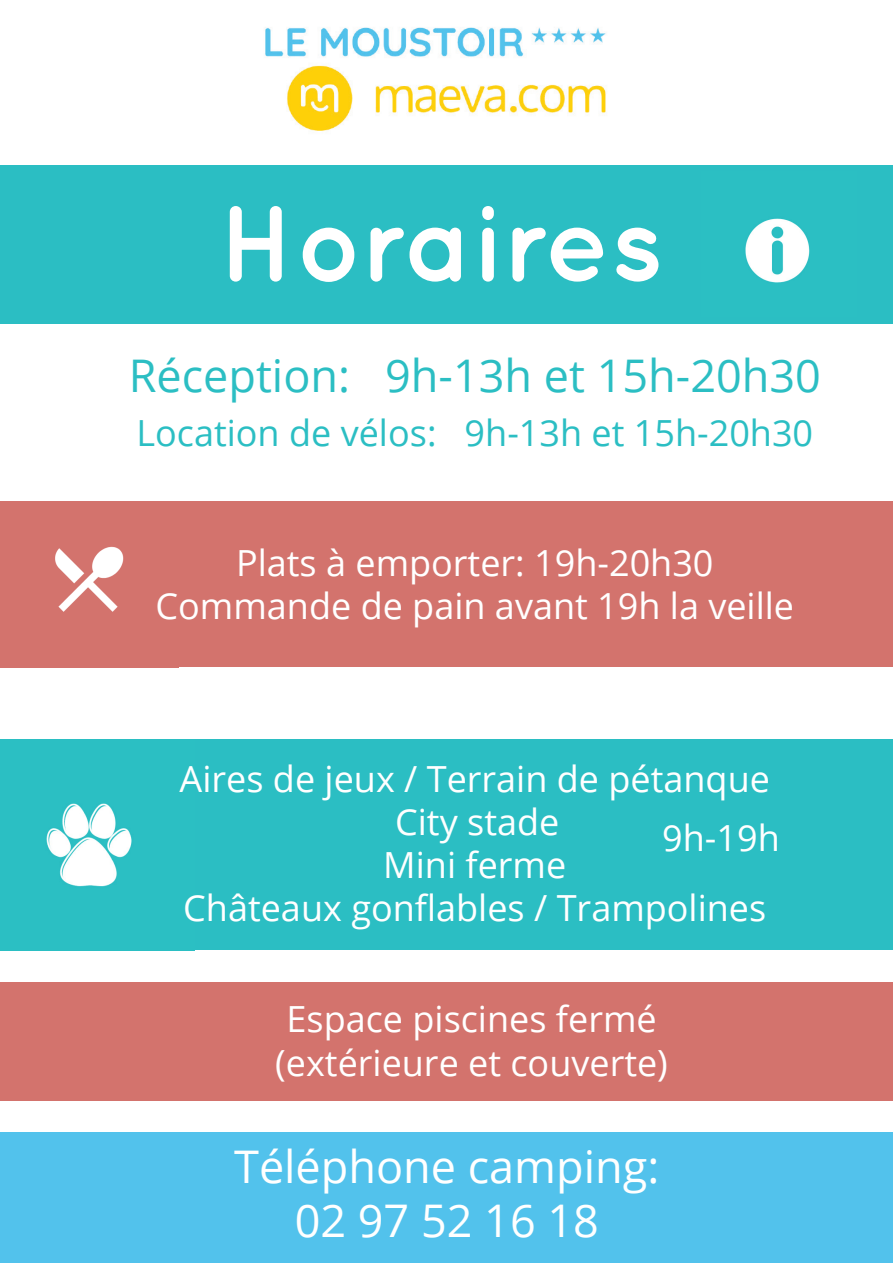
<style>
.page{position:relative;width:893px;height:1263px;background:#fff}
.page>*{position:absolute;margin:0;border:0;box-sizing:border-box;transform-origin:0 0}
.t1{font:700 108px "Quicksand";color:#fff}
.t2{font:45px "Open Sans";color:#fff}
.t3{font:45px "Open Sans";color:#2bbec3}
.t4{font:36px "Open Sans";color:#fff}
.t5{font:36px "Open Sans";color:#2bbec3}
</style>
<div class="page">
<div style="left:0;top:739px;width:893px;height:211px;background:#2bbec3"></div>
<div style="left:0;top:501px;width:893px;height:166px;background:#d3736d"></div>
<div style="left:0;top:165px;width:893px;height:158px;background:#2bbec3"></div>
<img style="left:265px;top:27px;width:341px;height:104px">
<div style="left:0;top:1132px;width:893px;height:131px;background:#52c2ec"></div>
<img style="left:745px;top:218px;width:65px;height:65px">
<img style="left:55px;top:546px;width:69px;height:66px">
<img style="left:46px;top:803px;width:86px;height:84px">
<div style="left:0;top:982px;width:893px;height:118px;background:#d3736d"></div>
<p class="t1" style="left:219px;top:179px;width:446px">Horaires</p>
<p class="t3" style="left:129px;top:345px;width:694px">Réception: 9h-13h et 15h-20h30</p>
<p class="t5" style="left:136px;top:408px;width:678px">Location de vélos: 9h-13h et 15h-20h30</p>
<p class="t4" style="left:236px;top:538px;width:479px">Plats à emporter: 19h-20h30</p>
<p class="t4" style="left:155px;top:581px;width:640px">Commande de pain avant 19h la veille</p>
<p class="t4" style="left:180px;top:754px;width:592px">Aires de jeux / Terrain de pétanque</p>
<p class="t4" style="left:395px;top:797px;width:166px">City stade</p>
<p class="t4" style="left:662px;top:814px;width:119px">9h-19h</p>
<p class="t4" style="left:383px;top:840px;width:184px">Mini ferme</p>
<p class="t4" style="left:183px;top:884px;width:585px">Châteaux gonflables / Trampolines</p>
<p class="t4" style="left:287px;top:995px;width:372px">Espace piscines fermé</p>
<p class="t4" style="left:275px;top:1038px;width:394px">(extérieure et couverte)</p>
<p class="t2" style="left:234px;top:1135px;width:427px">Téléphone camping:</p>
<p class="t2" style="left:295px;top:1189px;width:306px">02 97 52 16 18</p>
</div>
